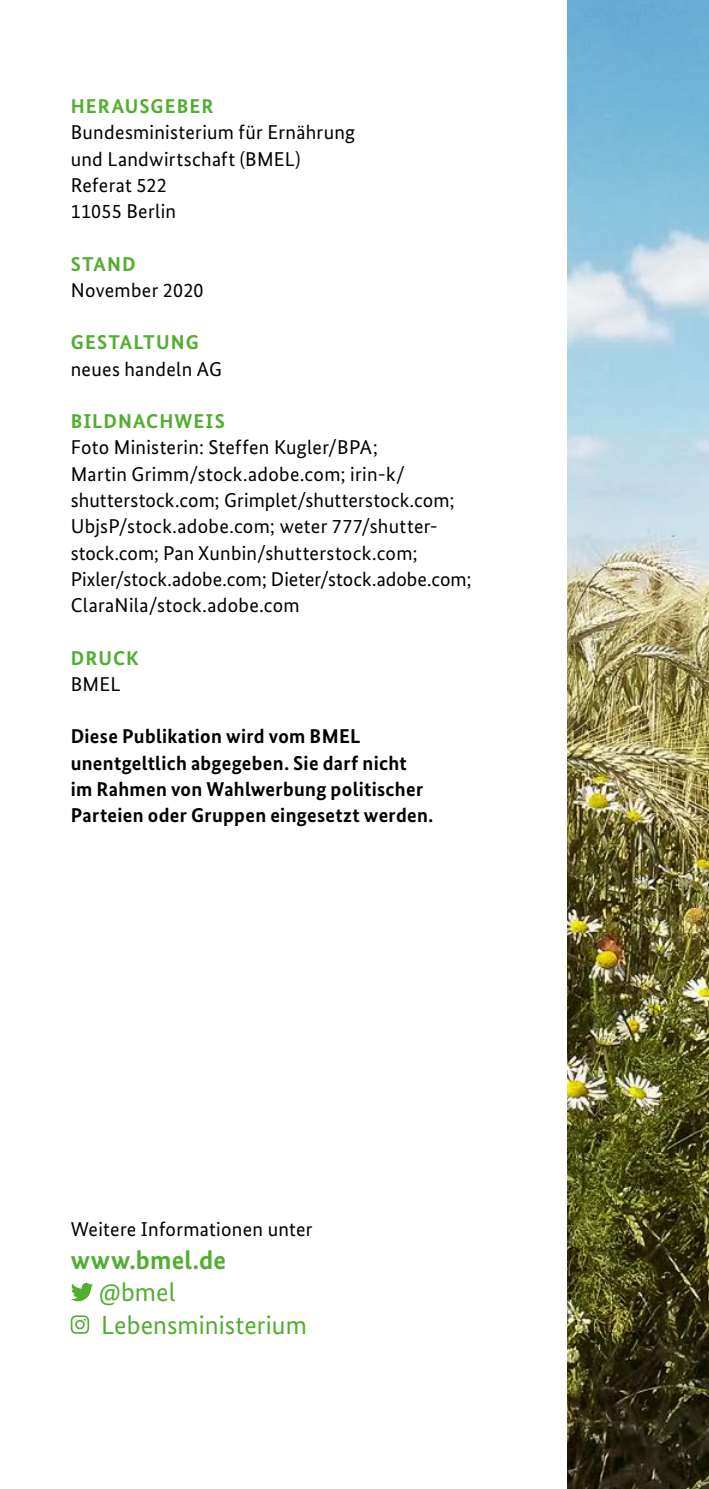
<style>
.page{position:relative;width:709px;height:1489px;background:#fff}
.page>*{position:absolute;margin:0;border:0;box-sizing:border-box;transform-origin:0 0}
.t1{font:26.25px "Bundes Sans";letter-spacing:.005em;color:#51ae30}
.t2{font:700 26.25px "Bundes Sans";letter-spacing:.005em;color:#51ae30}
.t3{font:20px/26.2px "Bundes Sans";letter-spacing:.015em;color:#000}
.t4{font:700 20px/26.2px "Bundes Sans";letter-spacing:.015em;color:#000}
.t5{font:700 20px "Bundes Sans";letter-spacing:.055em;color:#51ae30}
</style>
<div class="page">
<img style="left:567px;top:0;width:142px;height:1488px">
<svg style="left:71px;top:1282px;width:22px;height:19px"></svg>
<svg style="left:71px;top:1315px;width:18px;height:18px"></svg>
<h1 class="t5" style="left:71px;top:94px;width:144px">HERAUSGEBER</h1>
<p class="t3" style="left:71px;top:119px;width:286px">Bundesministerium für Ernährung und Landwirtschaft (BMEL)<br>Referat 522<br>11055 Berlin</p>
<h2 class="t5" style="left:71px;top:251px;width:66px">STAND</h2>
<p class="t3" style="left:71px;top:277px;width:134px">November 2020</p>
<h2 class="t5" style="left:71px;top:330px;width:129px">GESTALTUNG</h2>
<p class="t3" style="left:71px;top:355px;width:153px">neues handeln AG</p>
<h2 class="t5" style="left:71px;top:409px;width:155px">BILDNACHWEIS</h2>
<p class="t3" style="left:71px;top:434px;width:402px">Foto Ministerin: Steffen Kugler/BPA;<br>Martin Grimm/stock.adobe.com; irin-k/ shutterstock.com; Grimplet/shutterstock.com; UbjsP/stock.adobe.com; weter 777/shutter&shy;stock.com; Pan Xunbin/shutterstock.com; Pixler/stock.adobe.com; Dieter/stock.adobe.com; ClaraNila/stock.adobe.com</p>
<h2 class="t5" style="left:71px;top:645px;width:69px">DRUCK</h2>
<p class="t3" style="left:71px;top:670px;width:51px">BMEL</p>
<p class="t4" style="left:71px;top:723px;width:364px">Diese Publikation wird vom BMEL unentgeltlich abgegeben. Sie darf nicht im Rahmen von Wahlwerbung politischer Parteien oder Gruppen eingesetzt werden.</p>
<p class="t3" style="left:71px;top:1215px;width:243px">Weitere Informationen unter</p>
<p class="t2" style="left:71px;top:1243px;width:157px">www.bmel.de</p>
<p class="t1" style="left:99px;top:1276px;width:78px">@bmel</p>
<p class="t1" style="left:101px;top:1308px;width:207px">Lebensministerium</p>
</div>
